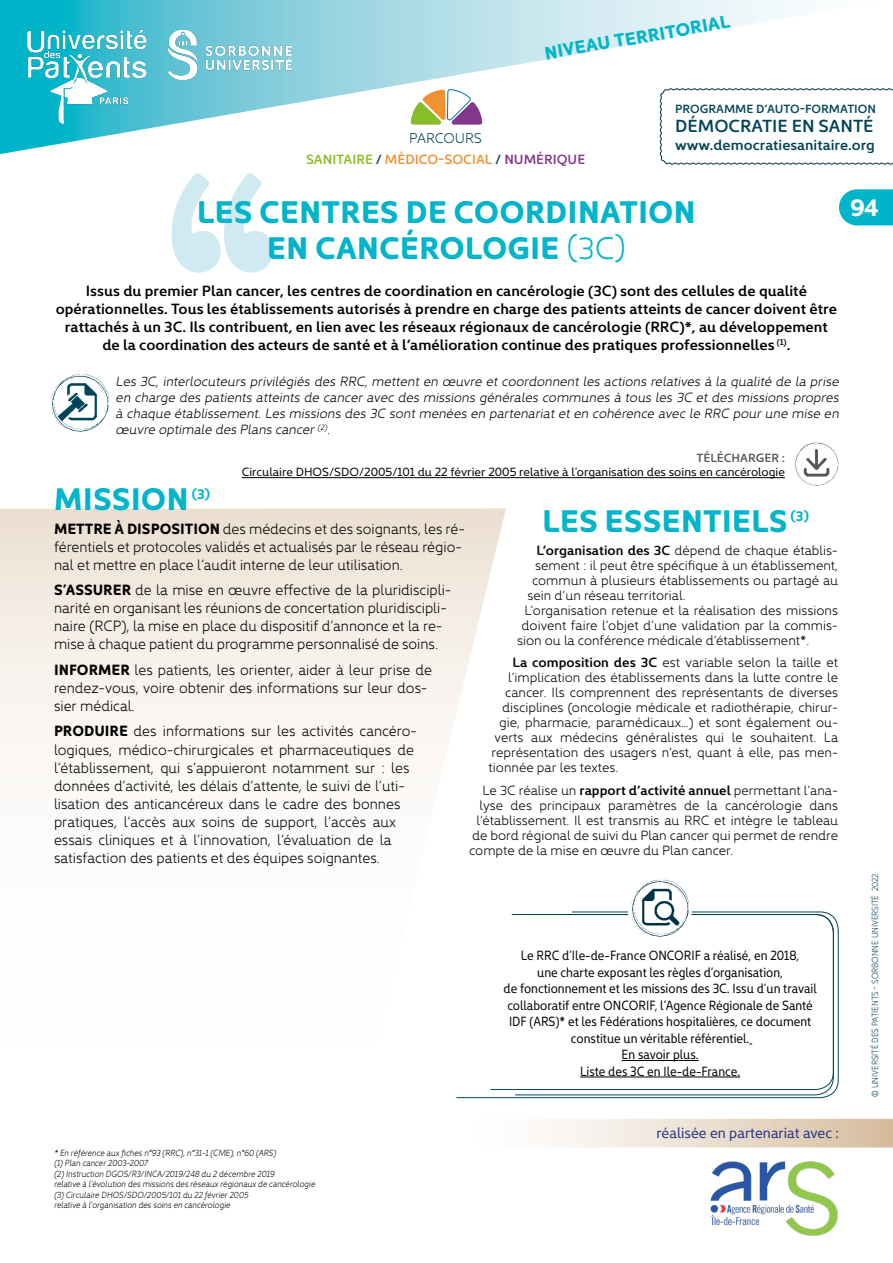
<style>
.page{position:relative;width:893px;height:1263px;background:#fff}
.page>*{position:absolute;margin:0;border:0;box-sizing:border-box;transform-origin:0 0}
.t1{font:500 321px "Brandon Text";color:#d0eaf1}
.t2{font:700 31.5px/36px "Kyrial Display Pro";color:#00b4c9;text-align:center}
.t3{font:700 24px "Kyrial Display Pro";color:#fff}
.t4{font:700 18.3px "Kyrial Display Pro";color:#00b4c9}
.t5{font:600 17.7px "Kyrial Display Pro";color:#004457}
.t6{font:300 15px/18px "Kyrial Display Pro";color:#000}
.t7{font:600 15px/18px "Kyrial Display Pro";color:#000;text-align:center}
.t8{font:15px "Kyrial Display Pro";color:#283583;scale:.95 1}
.t9{font:600 14.7px "Kyrial Display Pro";color:#004457}
.t10{font:300 14.25px "Kyrial Display Pro";color:#004457}
.t11{font:700 13.95px "Kyrial Display Pro";color:#00b4c9}
.t12{font:300 13.5px "Kyrial Display Pro";color:#000}
.t13{font:italic 300 13.5px/16.2px "Kyrial Display Pro";color:#000;text-align:justify}
.t14{font:13.5px/16.5px "Kyrial Display Pro";color:#000;text-align:center;scale:.89 1}
.t15{font:600 13.5px "Kyrial Display Pro";color:#f19131}
.t16{font:12px "Kyrial Display Pro";color:#000}
.t17{font:600 12px "Kyrial Display Pro";color:#004457}
.t18{font:600 12px "Kyrial Display Pro";color:#575756}
.t19{font:italic 300 9px/10.5px "Kyrial Display Pro";color:#000;scale:.9 1}
.t20{font:300 9px "Kyrial Display Pro";color:#004457;scale:.9 1}
.s1{color:#87bd27}
.s2{color:#004457}
.s3{color:#82358c}
.s4{font-weight:300}
.s5{font-weight:600}
.s6{font-weight:700}
.s7{font-weight:400}
</style>
<div class="page">
<svg style="left:551px;top:1119px;width:342px;height:28px;background:#e9dbcb"></svg>
<img style="left:710px;top:1161px;width:128px;height:75px">
<svg style="left:0;top:0;width:795px;height:154px"></svg>
<img style="left:28px;top:29px;width:267px;height:95px">
<svg style="left:659px;top:88px;width:234px;height:77px"></svg>
<svg style="left:411px;top:88px;width:71px;height:37px"></svg>
<svg style="left:839px;top:189px;width:54px;height:36px;background:#13b9cd"></svg>
<svg style="left:0;top:508px;width:506px;height:591px"></svg>
<img style="left:51px;top:375px;width:58px;height:56px">
<img style="left:794px;top:441px;width:45px;height:45px;border-radius:22px">
<hr style="left:242px;top:477px;width:543px;height:1px;background:#000">
<svg style="left:456px;top:912px;width:382px;height:186px"></svg>
<div style="left:628px;top:877px;width:64px;height:64px;background:#fff;border-radius:50%"></div>
<img style="left:629px;top:879px;width:60px;height:58px">
<hr style="left:622px;top:1060px;width:77px;height:1px;background:#000">
<hr style="left:580px;top:1077px;width:160px;height:1px;background:#000">
<h3 class="t4" style="left:542px;top:41px;width:190px;rotate:-10deg">NIVEAU TERRITORIAL</h3>
<p class="t10" style="left:409px;top:127px;width:74px">PARCOURS</p>
<p class="t15" style="left:306px;top:150px;width:281px"><span class="s1">SANITAIRE</span> <span class="s2">/</span> MÉDICO-SOCIAL <span class="s2">/</span> <span class="s3">NUMÉRIQUE</span></p>
<p class="t17" style="left:675px;top:100px;width:202px">PROGRAMME D’AUTO-FORMATION</p>
<h3 class="t5" style="left:675px;top:114px;width:200px">DÉMOCRATIE EN SANTÉ</h3>
<p class="t9" style="left:675px;top:135px;width:201px">www.democratiesanitaire.org</p>
<h1 class="t1" style="left:157px;top:68px;width:129px">‘‘</h1>
<h2 class="t2" style="left:197px;top:192px;width:501px">LES CENTRES DE COORDINATION<br>EN CANCÉROLOGIE <span class="s4">(3C)</span></h2>
<p class="t7" style="left:56px;top:281px;width:783px">Issus du premier Plan cancer, les centres de coordination en cancérologie (3C) sont des cellules de qualité opérationnelles. Tous les établissements autorisés à prendre en charge des patients atteints de cancer doivent être rattachés à un 3C. Ils contribuent, en lien avec les réseaux régionaux de cancérologie (RRC)*, au développement de la coordination des acteurs de santé et à l’amélioration continue des pratiques professionnelles <sup>(1)</sup>.</p>
<p class="t13" style="left:116px;top:371px;width:725px">Les 3C, interlocuteurs privilégiés des RRC, mettent en œuvre et coordonnent les actions relatives à la qualité de la prise en charge des patients atteints de cancer avec des missions générales communes à tous les 3C et des missions propres à chaque établissement. Les missions des 3C sont menées en partenariat et en cohérence avec le RRC pour une mise en œuvre optimale des Plans cancer <sup>(2)</sup>.</p>
<p class="t18" style="left:696px;top:449px;width:90px">TÉLÉCHARGER :</p>
<p class="t16" style="left:242px;top:464px;width:545px">Circulaire DHOS/SDO/2005/101 du 22 février 2005 relative à l’organisation des soins en cancérologie</p>
<h2 class="t2" style="left:54px;top:479px;width:136px">MISSION</h2>
<p class="t11" style="left:192px;top:484px;width:20px">(3)</p>
<h2 class="t2" style="left:542px;top:501px;width:247px">LES ESSENTIELS</h2>
<p class="t11" style="left:791px;top:506px;width:20px">(3)</p>
<p class="t12" style="left:537px;top:540px;width:303px"><span class="s5">L’organisation des 3C</span> dépend de chaque établis-</p>
<p class="t12" style="left:535px;top:555px;width:304px">sement : il peut être spécifique à un établissement,</p>
<p class="t12" style="left:532px;top:570px;width:308px">commun à plusieurs établissements ou partagé au</p>
<p class="t12" style="left:528px;top:585px;width:159px">sein d’un réseau territorial.</p>
<p class="t12" style="left:525px;top:600px;width:315px">L’organisation retenue et la réalisation des missions</p>
<p class="t12" style="left:522px;top:615px;width:318px">doivent faire l’objet d’une validation par la commis-</p>
<p class="t12" style="left:517px;top:630px;width:294px">sion ou la conférence médicale d’établissement*.</p>
<p class="t12" style="left:513px;top:652px;width:327px"><span class="s5">La composition des 3C</span> est variable selon la taille et</p>
<p class="t12" style="left:508px;top:667px;width:332px">l’implication des établissements dans la lutte contre le</p>
<p class="t12" style="left:505px;top:682px;width:335px">cancer. Ils comprennent des représentants de diverses</p>
<p class="t12" style="left:502px;top:697px;width:338px">disciplines (oncologie médicale et radiothérapie, chirur-</p>
<p class="t12" style="left:499px;top:712px;width:341px">gie, pharmacie, paramédicaux…) et sont également ou-</p>
<p class="t12" style="left:495px;top:727px;width:345px">verts aux médecins généralistes qui le souhaitent. La</p>
<p class="t12" style="left:492px;top:742px;width:348px">représentation des usagers n’est, quant à elle, pas men-</p>
<p class="t12" style="left:489px;top:757px;width:131px">tionnée par les textes.</p>
<p class="t12" style="left:483px;top:780px;width:357px">Le 3C réalise un <span class="s5">rapport d’activité annuel</span> permettant l’ana-</p>
<p class="t12" style="left:480px;top:795px;width:360px">lyse des principaux paramètres de la cancérologie dans</p>
<p class="t12" style="left:477px;top:810px;width:363px">l’établissement. Il est transmis au RRC et intègre le tableau</p>
<p class="t12" style="left:472px;top:825px;width:367px">de bord régional de suivi du Plan cancer qui permet de rendre</p>
<p class="t12" style="left:469px;top:840px;width:266px">compte de la mise en œuvre du Plan cancer.</p>
<p class="t6" style="left:54px;top:518px;width:413px"><span class="s6">METTRE À DISPOSITION</span> des médecins et des soignants, les ré&shy;férentiels et protocoles validés et actualisés par le réseau régio&shy;nal et mettre en place l’audit interne de leur utilisation.</p>
<p class="t6" style="left:54px;top:580px;width:399px"><span class="s6">S’ASSURER</span> de la mise en œuvre effective de la pluridiscipli&shy;narité en organisant les réunions de concertation pluridiscipli&shy;naire (RCP), la mise en place du dispositif d’annonce et la re&shy;mise à chaque patient du programme personnalisé de soins.</p>
<p class="t6" style="left:54px;top:659px;width:379px"><span class="s6">INFORMER</span> les patients, les orienter, aider à leur prise de rendez-vous, voire obtenir des informations sur leur dos&shy;sier médical.</p>
<p class="t6" style="left:54px;top:721px;width:365px"><span class="s6">PRODUIRE</span> des informations sur les activités cancéro&shy;logiques, médico-chirurgicales et pharmaceutiques de l’établissement, qui s’appuieront notamment sur : les données d’activité, les délais d’attente, le suivi de l’uti&shy;lisation des anticancéreux dans le cadre des bonnes pratiques, l’accès aux soins de support, l’accès aux essais cliniques et à l’innovation, l’évaluation de la satisfaction des patients et des équipes soignantes.</p>
<p class="t14" style="left:503px;top:946px;width:354px">Le RRC d’Ile-de-France ONCORIF a réalisé, en 2018,<br>une charte exposant les règles d’organisation,<br>de fonctionnement et les missions des 3C. Issu d’un travail collaboratif entre ONCORIF, l’Agence Régionale de Santé IDF (ARS)* et les Fédérations hospitalières, ce document constitue un véritable référentiel.<br>En savoir plus.<br>Liste des 3C en Ile-de-France.</p>
<h3 class="t3" style="left:850px;top:190px;width:30px">94</h3>
<p class="t20" style="left:868px;top:1097px;width:249px;rotate:-90deg"><span class="s7">©</span> UNIVERSITÉ DES PATIENTS - SORBONNE UNIVERSITÉ 2022</p>
<p class="t19" style="left:54px;top:1146px;width:292px">* En référence aux fiches n°93 (RRC), n°31-1 (CME), n°60 (ARS)<br>(1) Plan cancer 2003-2007<br>(2) Instruction DGOS/R3/INCA/2019/248 du 2 décembre 2019<br>relative à l’évolution des missions des réseaux régionaux de cancérologie (3) Circulaire DHOS/SDO/2005/101 du 22 février 2005<br>relative à l’organisation des soins en cancérologie</p>
<p class="t8" style="left:656px;top:1123px;width:194px">réalisée en partenariat avec :</p>
</div>
